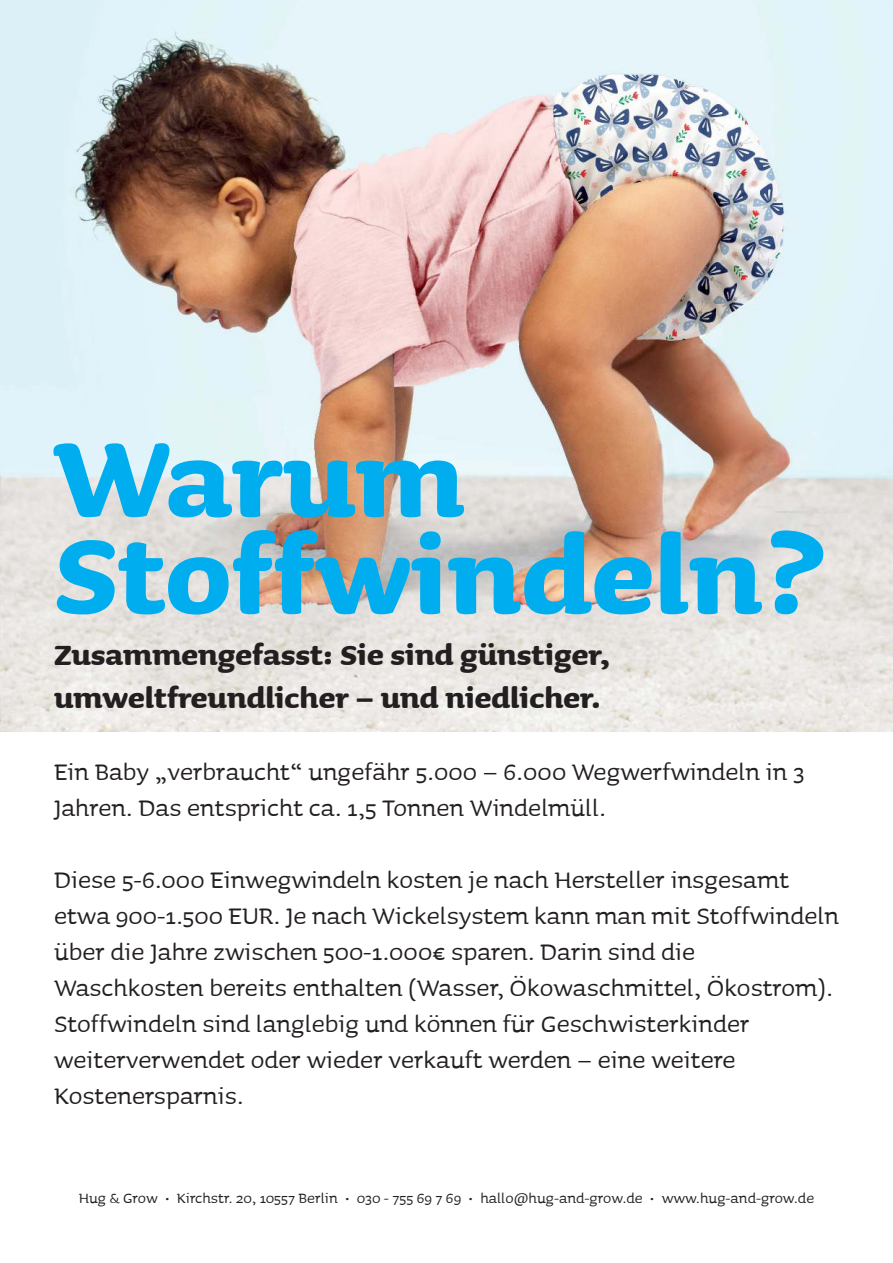
<style>
.page{position:relative;width:893px;height:1263px;background:#fff}
.page>*{position:absolute;margin:0;border:0;box-sizing:border-box;transform-origin:0 0}
.t1{font:700 135px/96.9px "Sauna";color:#00aeef}
.t2{font:700 36px/43.2px "Sauna";color:#231f20}
.t3{font:30px/36px "Sauna";color:#231f20}
.t4{font:18px "Sauna";color:#231f20}
</style>
<div class="page">
<img style="left:0;top:0;width:893px;height:731px">
<h1 class="t1" style="left:54px;top:433px;width:773px">Warum<br>Stoffwindeln?</h1>
<p class="t2" style="left:54px;top:634px;width:558px">Zusammengefasst: Sie sind günstiger, umweltfreundlicher – und niedlicher.</p>
<p class="t3" style="left:54px;top:755px;width:752px">Ein Baby „verbraucht“ ungefähr 5.000 – 6.000 Wegwerfwindeln in 3<br>Jahren. Das entspricht ca. 1,5 Tonnen Windelmüll.</p>
<p class="t3" style="left:54px;top:863px;width:787px">Diese 5-6.000 Einwegwindeln kosten je nach Hersteller insgesamt etwa 900-1.500 EUR. Je nach Wickelsystem kann man mit Stoffwindeln über die Jahre zwischen 500-1.000€ sparen. Darin sind die Waschkosten bereits enthalten (Wasser, Ökowaschmittel, Ökostrom).<br>Stoffwindeln sind langlebig und können für Geschwisterkinder weiterverwendet oder wieder verkauft werden – eine weitere Kostenersparnis.</p>
<p class="t4" style="left:79px;top:1191px;width:737px">Hug &amp; Grow • Kirchstr. 20, 10557 Berlin • 030 - 755 69 7 69 • hallo@hug-and-grow.de • www.hug-and-grow.de</p>
</div>
